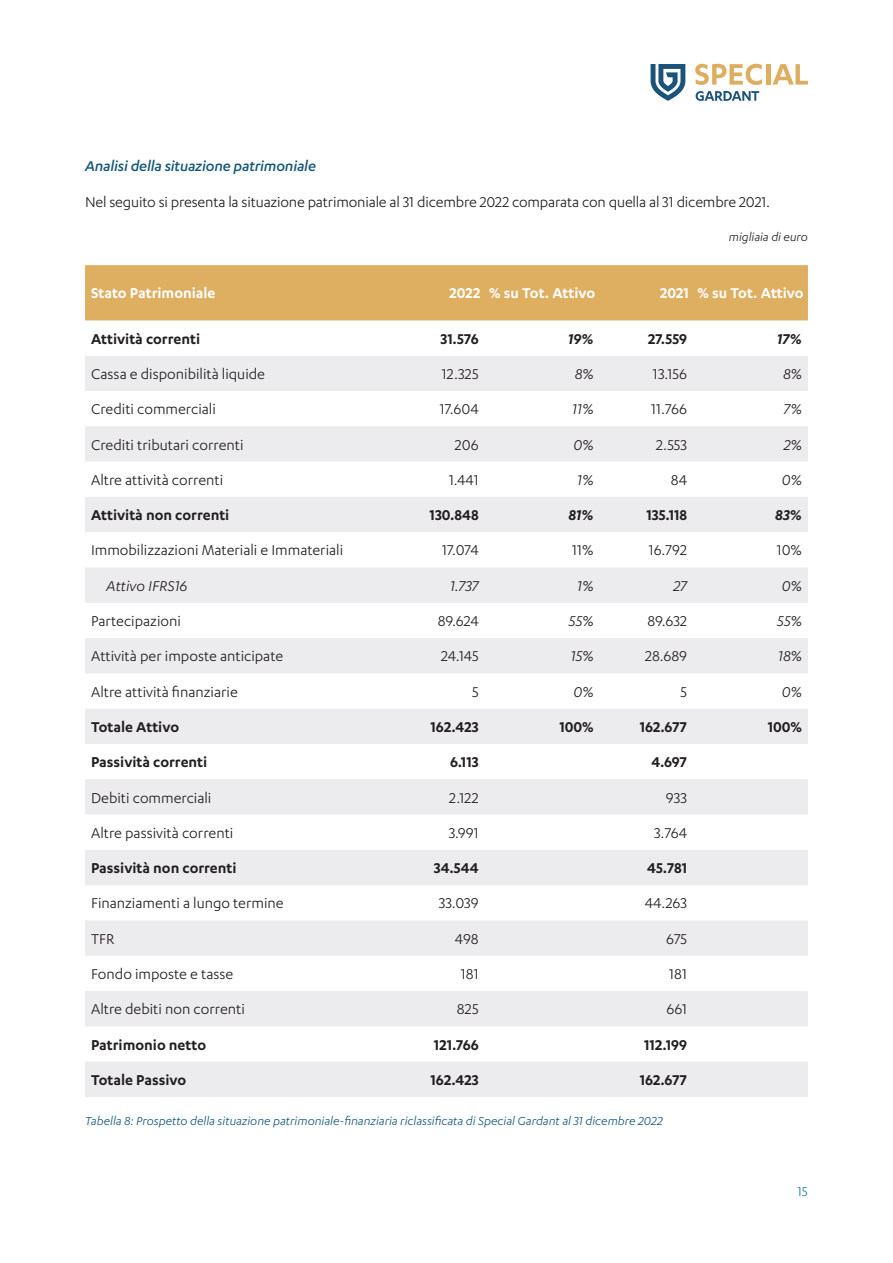
<style>
.page{position:relative;width:893px;height:1263px;background:#fff}
.page>*{position:absolute;margin:0;border:0;box-sizing:border-box;transform-origin:0 0}
.t1{font:16.5px "Karbon";color:#231f20}
.t2{font:600 16.5px "Karbon";color:#231f20}
.t3{font:italic 16.5px "Karbon";color:#231f20}
.t4{font:600 16.5px "Karbon";color:#fff}
.t5{font:italic 500 16.5px "Karbon";letter-spacing:-.01em;color:#135779}
.t6{font:italic 600 16.5px "Karbon";color:#231f20}
.t7{font:15px "Karbon";color:#277fa5}
.t8{font:italic 13.5px "Karbon";color:#135779}
.t9{font:italic 13.5px "Karbon";color:#231f20}
</style>
<div class="page">
<svg style="left:651px;top:64px;width:34px;height:37px"></svg>
<svg style="left:696px;top:91px;width:63px;height:10px"></svg>
<svg style="left:695px;top:64px;width:67px;height:21px"></svg>
<hr style="left:766px;top:64px;width:4px;height:21px;background:#deae60">
<svg style="left:773px;top:64px;width:35px;height:21px"></svg>
<div style="left:85px;top:265px;width:723px;height:55px;background:#deae61"></div>
<svg style="left:85px;top:356px;width:723px;height:176px;fill:#ececee"></svg>
<svg style="left:85px;top:568px;width:723px;height:529px;fill:#ececee"></svg>
<p class="t5" style="left:85px;top:156px;width:232px">Analisi della situazione patrimoniale</p>
<p class="t1" style="left:85px;top:193px;width:687px">Nel seguito si presenta la situazione patrimoniale al 31 dicembre 2022 comparata con quella al 31 dicembre 2021.</p>
<p class="t9" style="left:729px;top:230px;width:81px">migliaia di euro</p>
<p class="t4" style="left:91px;top:284px;width:126px">Stato Patrimoniale</p>
<p class="t4" style="left:450px;top:284px;width:147px">2022 % su Tot. Attivo</p>
<p class="t4" style="left:660px;top:284px;width:145px">2021 % su Tot. Attivo</p>
<p class="t2" style="left:91px;top:329px;width:111px">Attività correnti</p>
<p class="t2" style="left:440px;top:329px;width:40px">31.576</p>
<p class="t6" style="left:568px;top:329px;width:27px">19%</p>
<p class="t2" style="left:648px;top:329px;width:41px">27.559</p>
<p class="t6" style="left:777px;top:329px;width:26px">17%</p>
<p class="t1" style="left:91px;top:365px;width:176px">Cassa e disponibilità liquide</p>
<p class="t1" style="left:442px;top:365px;width:38px">12.325</p>
<p class="t3" style="left:575px;top:365px;width:20px">8%</p>
<p class="t1" style="left:653px;top:365px;width:36px">13.156</p>
<p class="t3" style="left:783px;top:365px;width:20px">8%</p>
<p class="t1" style="left:91px;top:400px;width:126px">Crediti commerciali</p>
<p class="t1" style="left:440px;top:400px;width:40px">17.604</p>
<p class="t3" style="left:572px;top:400px;width:23px">11%</p>
<p class="t1" style="left:651px;top:400px;width:37px">11.766</p>
<p class="t3" style="left:784px;top:400px;width:20px">7%</p>
<p class="t1" style="left:91px;top:435px;width:154px">Crediti tributari correnti</p>
<p class="t1" style="left:455px;top:435px;width:25px">206</p>
<p class="t3" style="left:573px;top:435px;width:22px">0%</p>
<p class="t1" style="left:656px;top:435px;width:32px">2.553</p>
<p class="t3" style="left:784px;top:435px;width:20px">2%</p>
<p class="t1" style="left:91px;top:471px;width:134px">Altre attività correnti</p>
<p class="t1" style="left:449px;top:471px;width:31px">1.441</p>
<p class="t3" style="left:577px;top:471px;width:18px">1%</p>
<p class="t1" style="left:671px;top:471px;width:18px">84</p>
<p class="t3" style="left:782px;top:471px;width:22px">0%</p>
<p class="t2" style="left:91px;top:506px;width:140px">Attività non correnti</p>
<p class="t2" style="left:429px;top:506px;width:51px">130.848</p>
<p class="t6" style="left:569px;top:506px;width:27px">81%</p>
<p class="t2" style="left:646px;top:506px;width:42px">135.118</p>
<p class="t6" style="left:775px;top:506px;width:28px">83%</p>
<p class="t1" style="left:91px;top:541px;width:254px">Immobilizzazioni Materiali e Immateriali</p>
<p class="t1" style="left:442px;top:541px;width:38px">17.074</p>
<p class="t1" style="left:572px;top:541px;width:23px">11%</p>
<p class="t1" style="left:649px;top:541px;width:40px">16.792</p>
<p class="t1" style="left:777px;top:541px;width:27px">10%</p>
<p class="t3" style="left:106px;top:577px;width:83px">Attivo IFRS16</p>
<p class="t3" style="left:450px;top:577px;width:30px">1.737</p>
<p class="t3" style="left:577px;top:577px;width:18px">1%</p>
<p class="t3" style="left:673px;top:577px;width:15px">27</p>
<p class="t3" style="left:782px;top:577px;width:22px">0%</p>
<p class="t1" style="left:91px;top:612px;width:91px">Partecipazioni</p>
<p class="t1" style="left:438px;top:612px;width:43px">89.624</p>
<p class="t3" style="left:569px;top:612px;width:26px">55%</p>
<p class="t1" style="left:647px;top:612px;width:41px">89.632</p>
<p class="t3" style="left:777px;top:612px;width:26px">55%</p>
<p class="t1" style="left:91px;top:647px;width:194px">Attività per imposte anticipate</p>
<p class="t1" style="left:441px;top:647px;width:39px">24.145</p>
<p class="t3" style="left:571px;top:647px;width:24px">15%</p>
<p class="t1" style="left:645px;top:647px;width:43px">28.689</p>
<p class="t3" style="left:778px;top:647px;width:25px">18%</p>
<p class="t1" style="left:91px;top:683px;width:148px">Altre attività finanziarie</p>
<p class="t1" style="left:472px;top:683px;width:8px">5</p>
<p class="t3" style="left:573px;top:683px;width:22px">0%</p>
<p class="t1" style="left:680px;top:683px;width:8px">5</p>
<p class="t3" style="left:782px;top:683px;width:22px">0%</p>
<p class="t2" style="left:91px;top:718px;width:90px">Totale Attivo</p>
<p class="t2" style="left:431px;top:718px;width:50px">162.423</p>
<p class="t2" style="left:559px;top:718px;width:36px">100%</p>
<p class="t2" style="left:640px;top:718px;width:49px">162.677</p>
<p class="t2" style="left:768px;top:718px;width:36px">100%</p>
<p class="t2" style="left:91px;top:753px;width:118px">Passività correnti</p>
<p class="t2" style="left:450px;top:753px;width:30px">6.113</p>
<p class="t2" style="left:651px;top:753px;width:37px">4.697</p>
<p class="t1" style="left:91px;top:788px;width:122px">Debiti commerciali</p>
<p class="t1" style="left:449px;top:788px;width:31px">2.122</p>
<p class="t1" style="left:666px;top:788px;width:23px">933</p>
<p class="t1" style="left:91px;top:824px;width:144px">Altre passività correnti</p>
<p class="t1" style="left:449px;top:824px;width:31px">3.991</p>
<p class="t1" style="left:654px;top:824px;width:34px">3.764</p>
<p class="t2" style="left:91px;top:859px;width:147px">Passività non correnti</p>
<p class="t2" style="left:434px;top:859px;width:46px">34.544</p>
<p class="t2" style="left:647px;top:859px;width:41px">45.781</p>
<p class="t1" style="left:91px;top:894px;width:194px">Finanziamenti a lungo termine</p>
<p class="t1" style="left:439px;top:894px;width:41px">33.039</p>
<p class="t1" style="left:645px;top:894px;width:44px">44.263</p>
<p class="t1" style="left:91px;top:930px;width:25px">TFR</p>
<p class="t1" style="left:455px;top:930px;width:25px">498</p>
<p class="t1" style="left:666px;top:930px;width:23px">675</p>
<p class="t1" style="left:91px;top:965px;width:144px">Fondo imposte e tasse</p>
<p class="t1" style="left:461px;top:965px;width:19px">181</p>
<p class="t1" style="left:669px;top:965px;width:19px">181</p>
<p class="t1" style="left:91px;top:1000px;width:155px">Altre debiti non correnti</p>
<p class="t1" style="left:457px;top:1000px;width:23px">825</p>
<p class="t1" style="left:666px;top:1000px;width:22px">661</p>
<p class="t2" style="left:91px;top:1035px;width:117px">Patrimonio netto</p>
<p class="t2" style="left:434px;top:1035px;width:46px">121.766</p>
<p class="t2" style="left:644px;top:1035px;width:44px">112.199</p>
<p class="t2" style="left:91px;top:1070px;width:97px">Totale Passivo</p>
<p class="t2" style="left:431px;top:1070px;width:50px">162.423</p>
<p class="t2" style="left:640px;top:1070px;width:49px">162.677</p>
<p class="t8" style="left:85px;top:1113px;width:579px">Tabella 8: Prospetto della situazione patrimoniale-finanziaria riclassificata di Special Gardant al 31 dicembre 2022</p>
<p class="t7" style="left:797px;top:1183px;width:12px">15</p>
</div>
